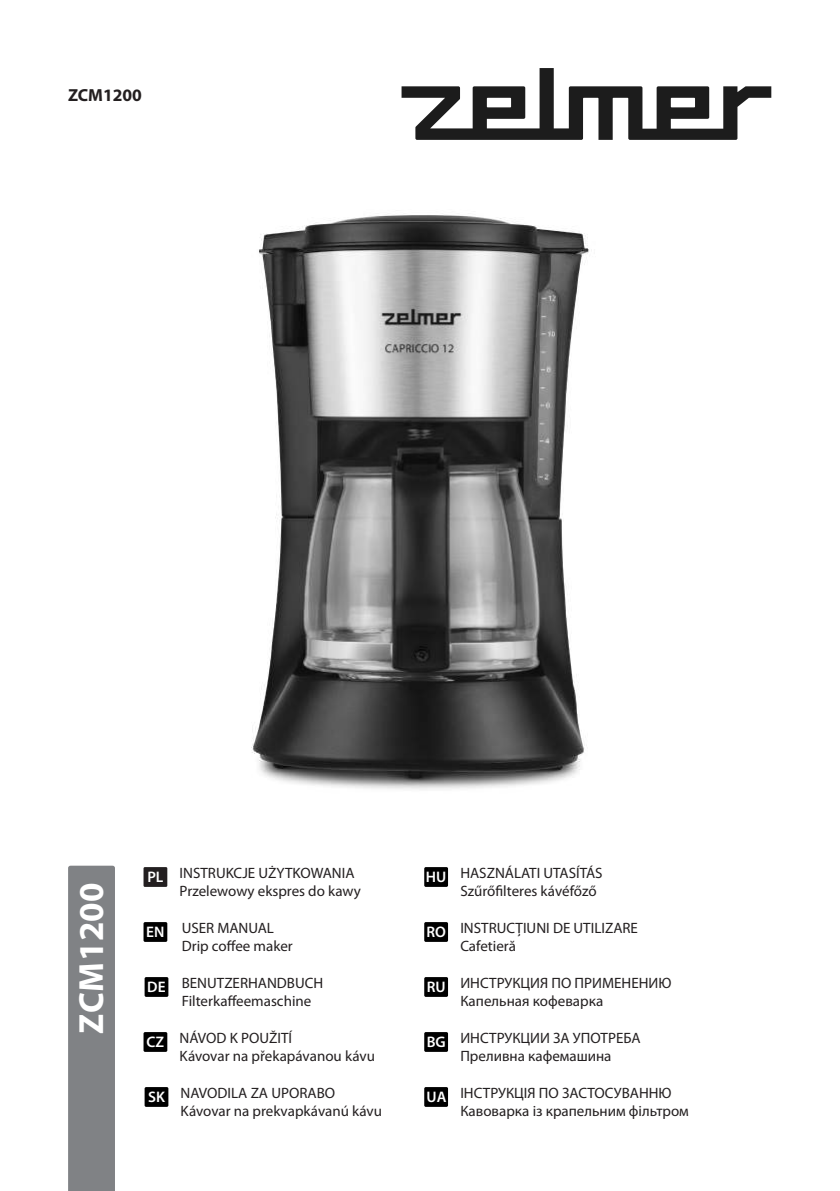
<style>
.page{position:relative;width:840px;height:1191px;background:#fff}
.page>*{position:absolute;margin:0;border:0;box-sizing:border-box;transform-origin:0 0}
.t1{font:700 35px "Myriad Pro";letter-spacing:.01em;color:#fff}
.t2{font:700 17.6px "Myriad Pro";color:#231f20}
.t3{font:600 15.4px "Myriad Pro";color:#fff}
.t4{font:15px/18px "Myriad Pro";color:#231f20}
</style>
<div class="page">
<img style="left:251px;top:215px;width:338px;height:575px">
<svg style="left:401px;top:68px;width:369px;height:72px"></svg>
<div style="left:143px;top:867px;width:24px;height:20px;background:#231f20"></div>
<div style="left:143px;top:922px;width:24px;height:20px;background:#000;border-radius:2px"></div>
<div style="left:144px;top:977px;width:24px;height:20px;background:#000;border-radius:2px"></div>
<div style="left:143px;top:1032px;width:24px;height:20px;background:#000;border-radius:2px"></div>
<div style="left:144px;top:1087px;width:24px;height:19px;background:#000;border-radius:2px"></div>
<div style="left:424px;top:867px;width:24px;height:20px;background:#000;border-radius:2px"></div>
<div style="left:424px;top:922px;width:24px;height:20px;background:#000;border-radius:2px"></div>
<div style="left:424px;top:977px;width:24px;height:20px;background:#000;border-radius:2px"></div>
<div style="left:424px;top:1087px;width:24px;height:19px;background:#000;border-radius:2px"></div>
<div style="left:424px;top:1032px;width:24px;height:20px;background:#000;border-radius:2px"></div>
<div style="left:68px;top:865px;width:47px;height:326px;background:#808285"></div>
<p class="t2" style="left:68px;top:84px;width:75px">ZCM1200</p>
<h1 class="t1" style="left:69px;top:1034px;width:153px;rotate:-90deg">ZCM1200</h1>
<p class="t3" style="left:147px;top:867px;width:18px">PL</p>
<p class="t3" style="left:146px;top:922px;width:20px">EN</p>
<p class="t3" style="left:147px;top:977px;width:20px">DE</p>
<p class="t4" style="left:179px;top:864px;width:183px">INSTRUKCJE UŻYTKOWANIA<br>Przelewowy ekspres do kawy</p>
<p class="t4" style="left:182px;top:919px;width:112px">USER MANUAL<br>Drip coffee maker</p>
<p class="t4" style="left:182px;top:974px;width:143px">BENUTZERHANDBUCH<br>Filterkaffeemaschine</p>
<p class="t3" style="left:426px;top:867px;width:22px">HU</p>
<p class="t3" style="left:426px;top:922px;width:21px">RO</p>
<p class="t3" style="left:426px;top:977px;width:20px">RU</p>
<p class="t4" style="left:460px;top:864px;width:144px">HASZNÁLATI UTASÍTÁS<br>Szűrőfilteres kávéfőző</p>
<p class="t4" style="left:460px;top:919px;width:179px">INSTRUCȚIUNI DE UTILIZARE<br>Cafetieră</p>
<p class="t4" style="left:460px;top:974px;width:212px">ИНСТРУКЦИЯ ПО ПРИМЕНЕНИЮ<br>Капельная кофеварка</p>
<p class="t3" style="left:146px;top:1032px;width:19px">CZ</p>
<p class="t3" style="left:148px;top:1087px;width:18px">SK</p>
<p class="t4" style="left:179px;top:1029px;width:197px">NÁVOD K POUŽITÍ<br>Kávovar na překapávanou kávu</p>
<p class="t4" style="left:460px;top:1029px;width:182px">ИНСТРУКЦИИ ЗА УПОТРЕБА<br>Преливна кафемашина</p>
<p class="t4" style="left:180px;top:1084px;width:203px">NAVODILA ZA UPORABO<br>Kávovar na prekvapkávanú kávu</p>
<p class="t4" style="left:460px;top:1084px;width:230px">ІНСТРУКЦІЯ ПО ЗАСТОСУВАННЮ<br>Кавоварка із крапельним фільтром</p>
<p class="t3" style="left:426px;top:1032px;width:21px">BG</p>
<p class="t3" style="left:426px;top:1087px;width:21px">UA</p>
</div>
